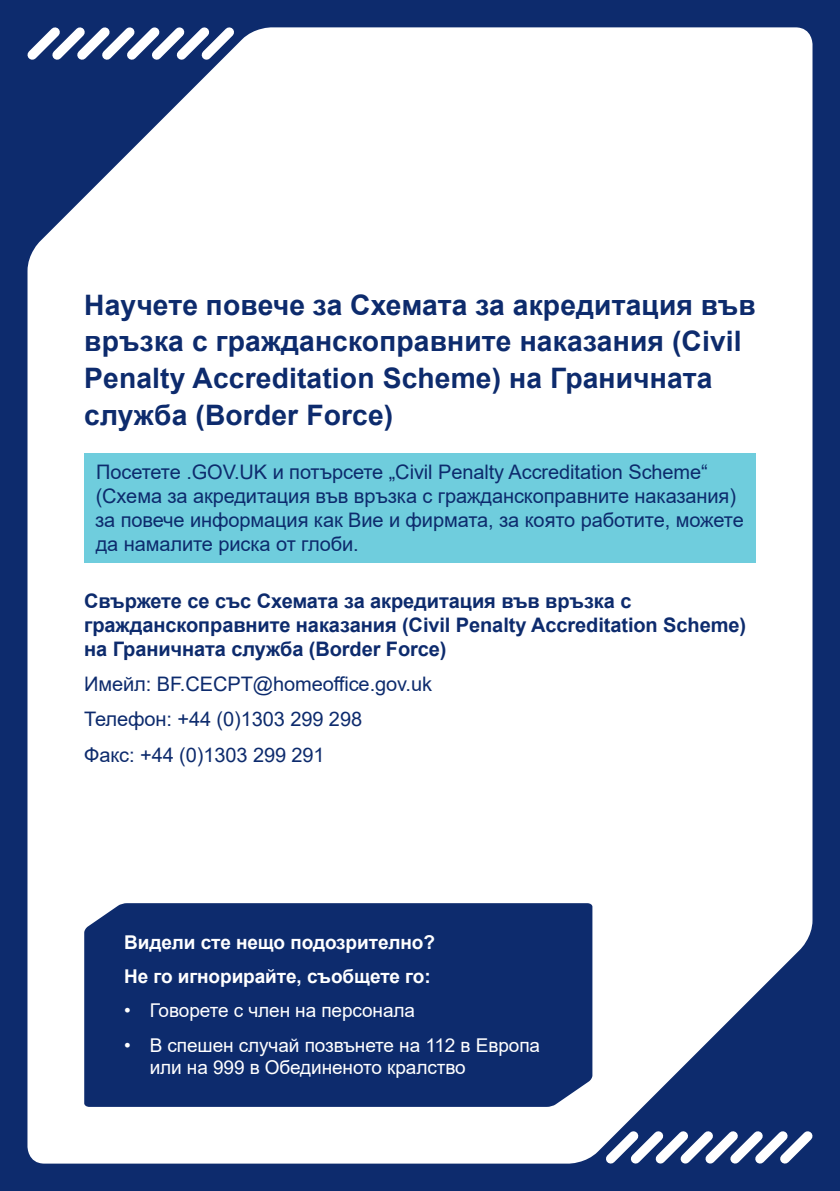
<style>
.page{position:relative;width:840px;height:1191px;background:#fff}
.page>*{position:absolute;margin:0;border:0;box-sizing:border-box;transform-origin:0 0}
.t1{font:700 28.2px/36.6px "Arial";letter-spacing:.005em;color:#0d2b6d}
.t2{font:20px/24px "Arial";letter-spacing:-.005em;color:#0d2b6d}
.t3{font:700 20px/24px "Arial";letter-spacing:-.005em;color:#0d2b6d}
.t4{font:19px/22.8px "Arial";letter-spacing:-.005em;color:#fff}
.t5{font:700 19px/34.2px "Arial";letter-spacing:-.005em;color:#fff}
</style>
<div class="page">
<div style="left:0;top:0;width:839px;height:1191px;background:#0d2b6d"></div>
<div style="left:27px;top:27px;width:785px;height:1136px;background:#fff"></div>
<svg style="left:27px;top:27px;width:216px;height:41px"></svg>
<svg style="left:596px;top:1122px;width:217px;height:42px"></svg>
<svg style="left:84px;top:903px;width:508px;height:203px"></svg>
<div style="left:84px;top:453px;width:671px;height:109px;background:#6fcddd"></div>
<h1 class="t1" style="left:84px;top:287px;width:672px">Научете повече за Схемата за акредитация във връзка с гражданскоправните наказания (Civil Penalty Accreditation Scheme) на Граничната служба (Border Force)</h1>
<p class="t2" style="left:95px;top:460px;width:649px">Посетете .GOV.UK и потърсете „Civil Penalty Accreditation Scheme“ (Схема за акредитация във връзка с гражданскоправните наказания) за повече информация как Вие и фирмата, за която работите, можете да намалите риска от глоби.</p>
<p class="t3" style="left:84px;top:589px;width:663px">Свържете се със Схемата за акредитация във връзка с гражданскоправните наказания (Civil Penalty Accreditation Scheme) на Граничната служба (Border Force)</p>
<p class="t2" style="left:84px;top:666px;width:349px;line-height:35.4px">Имейл: BF.CECPT@homeoffice.gov.uk<br>Телефон: +44 (0)1303 299 298<br>Факс: +44 (0)1303 299 291</p>
<p class="t5" style="left:124px;top:925px;width:312px">Видели сте нещо подозрително?<br>Не го игнорирайте, съобщете го:</p>
<p class="t4" style="left:124px;top:999px;width:292px">• Говорете с член на персонала</p>
<p class="t4" style="left:150px;top:1033px;width:391px;text-indent:-25px">• В спешен случай позвънете на 112 в Европа или на 999 в Обединеното кралство</p>
</div>
